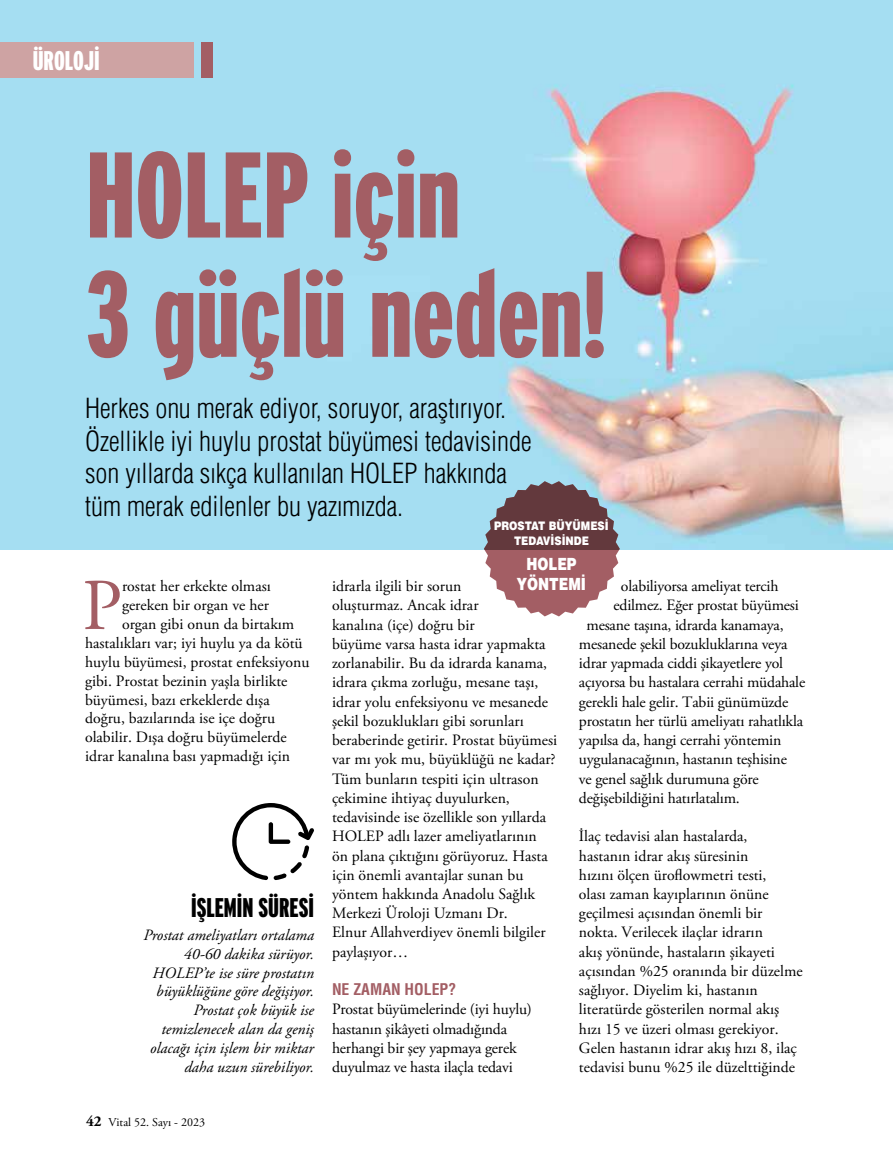
<style>
.page{position:relative;width:893px;height:1170px;background:#fff}
.page>*{position:absolute;margin:0;border:0;box-sizing:border-box;transform-origin:0 0}
.t1{font:900 extra-condensed 121.5px/119.2px "Interstate";color:#a35e64}
.t2{font:72.75px "Adobe Garamond Pro";color:#a35e64}
.t3{font:27px/32.4px "Helvetica Condensed Light Tr";color:#000}
.t4{font:900 extra-condensed 27px "Interstate";color:#000}
.t5{font:900 extra-condensed 27px "Interstate";color:#fff}
.t6{font:16.8px/20.2px "Helvetica Black Tr";color:#fff;text-align:center;scale:.79 1}
.t7{font:15.75px/19.2px "Adobe Garamond Pro";color:#000}
.t8{font:italic 15.75px/18.9px "Adobe Garamond Pro";color:#000;text-align:right}
.t9{font:15.75px "Helvetica Cond Bold Tr";color:#a35e64}
.t10{font:12px "Adobe Garamond Pro";color:#000}
.t11{font:11.7px/14.7px "Helvetica Black Tr";color:#fff;text-align:center;scale:.85 1}
.s1{font-weight:700;font-size:15px}
</style>
<div class="page">
<img style="left:0;top:0;width:893px;height:550px">
<div style="left:0;top:42px;width:193px;height:35px;background:#cea3a3"></div>
<div style="left:201px;top:42px;width:12px;height:35px;background:#a35e64"></div>
<svg style="left:232px;top:803px;width:82px;height:77px"></svg>
<svg style="left:484px;top:550px;width:135px;height:66px"></svg>
<svg style="left:484px;top:481px;width:136px;height:69px;background:#766168"></svg>
<h3 class="t5" style="left:33px;top:45px;width:68px">ÜROLOJİ</h3>
<h1 class="t1" style="left:86px;top:135px;width:522px">HOLEP için<br>3 güçlü neden!</h1>
<h3 class="t3" style="left:85px;top:392px;width:448px">Herkes onu merak ediyor, soruyor, araştırıyor.<br>Özellikle iyi huylu prostat büyümesi tedavisinde son yıllarda sıkça kullanılan HOLEP hakkında tüm merak edilenler bu yazımızda.</h3>
<p class="t11" style="left:494px;top:518px;width:136px">PROSTAT BÜYÜMESİ<br>TEDAVİSİNDE</p>
<p class="t6" style="left:517px;top:553px;width:89px">HOLEP<br>YÖNTEMİ</p>
<h2 class="t2" style="left:82px;top:562px;width:41px">P</h2>
<p class="t7" style="left:122px;top:577px;width:150px">rostat her erkekte olması</p>
<p class="t7" style="left:332px;top:577px;width:227px">idrarla ilgili bir sorun<br>oluşturmaz. Ancak idrar<br>kanalına (içe) doğru bir<br>büyüme varsa hasta idrar yapmakta zorlanabilir. Bu da idrarda kanama, idrara çıkma zorluğu, mesane taşı, idrar yolu enfeksiyonu ve mesanede şekil bozuklukları gibi sorunları beraberinde getirir. Prostat büyümesi var mı yok mu, büyüklüğü ne kadar?<br>Tüm bunların tespiti için ultrason çekimine ihtiyaç duyulurken, tedavisinde ise özellikle son yıllarda<br>HOLEP adlı lazer ameliyatlarının<br>ön plana çıktığını görüyoruz. Hasta için önemli avantajlar sunan bu yöntem hakkında Anadolu Sağlık<br>Merkezi Üroloji Uzmanı Dr.<br>Elnur Allahverdiyev önemli bilgiler paylaşıyor…</p>
<p class="t9" style="left:332px;top:979px;width:126px">NE ZAMAN HOLEP?</p>
<p class="t7" style="left:332px;top:1000px;width:201px">Prostat büyümelerinde (iyi huylu) hastanın şikâyeti olmadığında herhangi bir şey yapmaya gerek duyulmaz ve hasta ilaçla tedavi</p>
<p class="t7" style="left:621px;top:577px;width:159px">olabiliyorsa ameliyat tercih</p>
<p class="t7" style="left:613px;top:596px;width:187px">edilmez. Eğer prostat büyümesi</p>
<p class="t7" style="left:586px;top:615px;width:199px">mesane taşına, idrarda kanamaya,</p>
<p class="t7" style="left:579px;top:634px;width:210px">mesanede şekil bozukluklarına veya</p>
<p class="t7" style="left:579px;top:654px;width:206px">idrar yapmada ciddi şikayetlere yol</p>
<p class="t7" style="left:579px;top:673px;width:228px">açıyorsa bu hastalara cerrahi müdahale</p>
<p class="t7" style="left:579px;top:692px;width:211px">gerekli hale gelir. Tabii günümüzde</p>
<p class="t7" style="left:579px;top:711px;width:226px">prostatın her türlü ameliyatı rahatlıkla</p>
<p class="t7" style="left:579px;top:731px;width:204px">yapılsa da, hangi cerrahi yöntemin</p>
<p class="t7" style="left:579px;top:750px;width:209px">uygulanacağının, hastanın teşhisine</p>
<p class="t7" style="left:579px;top:769px;width:181px">ve genel sağlık durumuna göre</p>
<p class="t7" style="left:579px;top:788px;width:162px">değişebildiğini hatırlatalım.</p>
<p class="t7" style="left:579px;top:827px;width:225px">İlaç tedavisi alan hastalarda, hastanın idrar akış süresinin<br>hızını ölçen üroflowmetri testi,<br>olası zaman kayıplarının önüne geçilmesi açısından önemli bir nokta. Verilecek ilaçlar idrarın<br>akış yönünde, hastaların şikayeti açısından %25 oranında bir düzelme sağlıyor. Diyelim ki, hastanın literatürde gösterilen normal akış hızı 15 ve üzeri olması gerekiyor.<br>Gelen hastanın idrar akış hızı 8, ilaç tedavisi bunu %25 ile düzelttiğinde</p>
<p class="t7" style="left:122px;top:596px;width:148px">gereken bir organ ve her</p>
<p class="t7" style="left:122px;top:615px;width:174px">organ gibi onun da birtakım</p>
<p class="t7" style="left:85px;top:633px;width:219px">hastalıkları var; iyi huylu ya da kötü</p>
<p class="t7" style="left:85px;top:652px;width:226px">huylu büyümesi, prostat enfeksiyonu</p>
<p class="t7" style="left:85px;top:671px;width:204px">gibi. Prostat bezinin yaşla birlikte</p>
<p class="t7" style="left:85px;top:690px;width:186px">büyümesi, bazı erkeklerde dışa</p>
<p class="t7" style="left:85px;top:709px;width:192px">doğru, bazılarında ise içe doğru</p>
<p class="t7" style="left:85px;top:728px;width:203px">olabilir. Dışa doğru büyümelerde</p>
<p class="t7" style="left:85px;top:747px;width:206px">idrar kanalına bası yapmadığı için</p>
<h3 class="t4" style="left:191px;top:892px;width:124px">İŞLEMİN SÜRESİ</h3>
<p class="t8" style="left:143px;top:925px;width:172px">Prostat ameliyatları ortalama<br>40-60 dakika sürüyor.<br>HOLEP’te ise süre prostatın büyüklüğüne göre değişiyor.<br>Prostat çok büyük ise temizlenecek alan da geniş olacağı için işlem bir miktar daha uzun sürebiliyor.</p>
<p class="t10" style="left:86px;top:1114px;width:120px"><span class="s1">42</span> Vital 52. Sayı - 2023</p>
</div>
